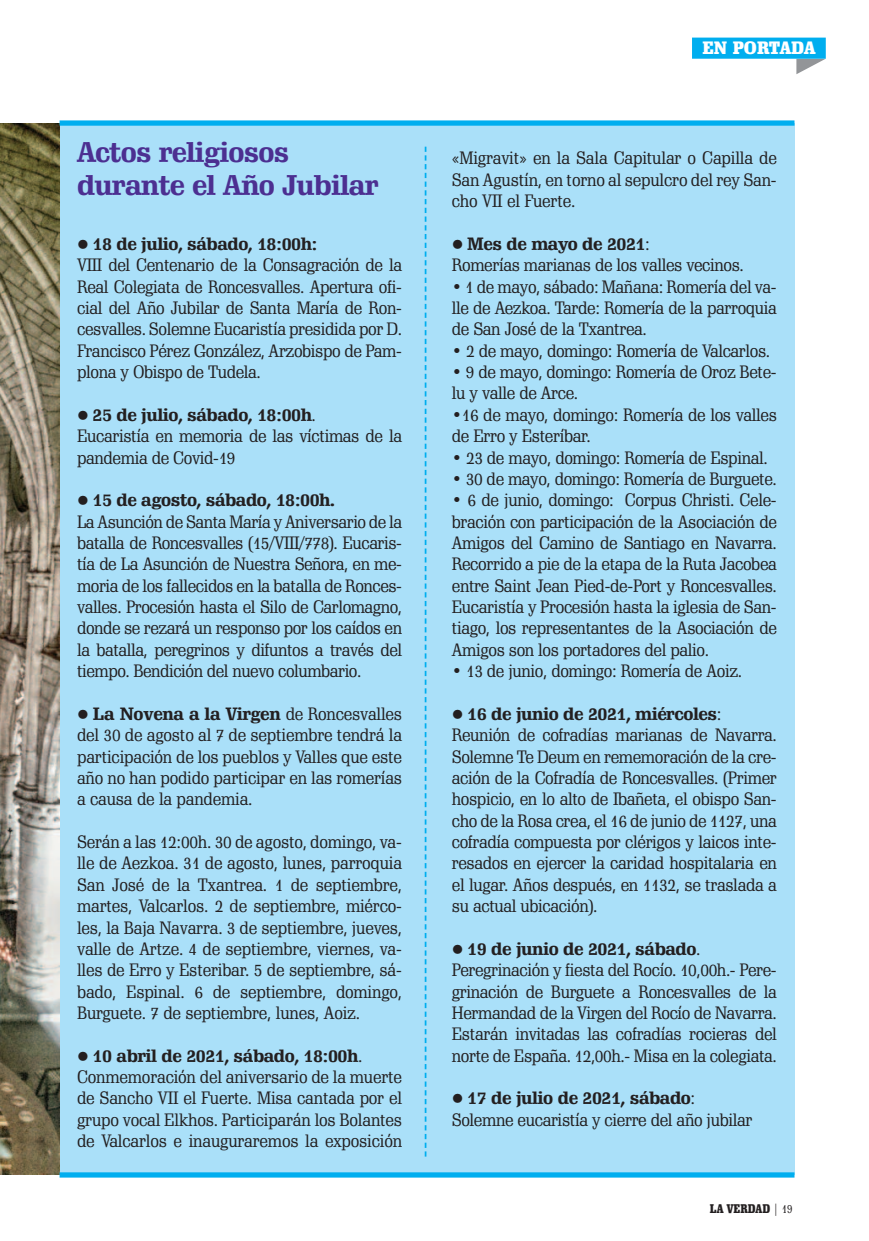
<style>
.page{position:relative;width:869px;height:1241px;background:#fff}
.page>*{position:absolute;margin:0;border:0;box-sizing:border-box;transform-origin:0 0}
.t1{font:700 28px/33.6px "Schadow BT";letter-spacing:-.03em;color:#4c2f91}
.t2{font:17.5px/21.3px "Schadow BT";letter-spacing:-.025em;color:#231f20}
.t3{font:900 17.5px "Schadow BT";color:#fff}
.t4{font:900 12.25px "Schadow BT";color:#231f20;scale:.85 1}
.s1{font-weight:700}
.s2{font-weight:400}
</style>
<div class="page">
<svg style="left:796px;top:59px;width:29px;height:15px"></svg>
<div style="left:691px;top:38px;width:134px;height:21px;background:#00aeef"></div>
<div style="left:60px;top:123px;width:734px;height:1051px;background:#aae0f9"></div>
<img style="left:0;top:123px;width:60px;height:1051px">
<div style="left:60px;top:120px;width:734px;height:6px;background:#00aeef"></div>
<div style="left:60px;top:1172px;width:734px;height:5px;background:#00aeef"></div>
<svg style="left:424px;top:147px;width:2px;height:1009px"></svg>
<h1 class="t1" style="left:77px;top:135px;width:303px">Actos religiosos durante el Año Jubilar</h1>
<p class="t2" style="left:77px;top:233px;width:326px">● <span class="s1">18 de julio, sábado, 18:00h:<br></span>VIII del Centenario de la Consagración de la Real Colegiata de Roncesvalles. Apertura ofi&shy;cial del Año Jubilar de Santa María de Ron&shy;cesvalles. Solemne Eucaristía presidida por D.<br>Francisco Pérez González, Arzobispo de Pam&shy;plona y Obispo de Tudela.</p>
<p class="t2" style="left:77px;top:404px;width:326px">● <span class="s1">25 de julio, sábado, 18:00h</span>.<br>Eucaristía en memoria de las víctimas de la pandemia de Covid-19</p>
<p class="t2" style="left:77px;top:489px;width:326px">● <span class="s1">15 de agosto, sábado, 18:00h.<br></span>La Asunción de Santa María y Aniversario de la batalla de Roncesvalles (15/VIII/778). Eucaris&shy;tía de La Asunción de Nuestra Señora, en me&shy;moria de los fallecidos en la batalla de Ronces&shy;valles. Procesión hasta el Silo de Carlomagno, donde se rezará un responso por los caídos en la batalla, peregrinos y difuntos a través del tiempo. Bendición del nuevo columbario.</p>
<p class="t2" style="left:77px;top:703px;width:326px;text-align:justify">● <span class="s1">La Novena a la Virgen</span> de Roncesvalles del 30 de agosto al 7 de septiembre tendrá la participación de los pueblos y Valles que este año no han podido participar en las romerías a causa de la pandemia.</p>
<p class="t2" style="left:77px;top:831px;width:326px;text-align:justify">Serán a las 12:00h. 30 de agosto, domingo, va&shy;lle de Aezkoa. 31 de agosto, lunes, parroquia San José de la Txantrea. 1 de septiembre, martes, Valcarlos. 2 de septiembre, miérco&shy;les, la Baja Navarra. 3 de septiembre, jueves, valle de Artze. 4 de septiembre, viernes, va&shy;lles de Erro y Esteribar. 5 de septiembre, sá&shy;bado, Espinal. 6 de septiembre, domingo, Burguete. 7 de septiembre, lunes, Aoiz.</p>
<p class="t2" style="left:77px;top:1044px;width:326px">● <span class="s1">10 abril de 2021, sábado, 18:00h</span>.<br>Conmemoración del aniversario de la muerte de Sancho VII el Fuerte. Misa cantada por el grupo vocal Elkhos. Participarán los Bolantes de Valcarlos e inauguraremos la exposición</p>
<p class="t3" style="left:702px;top:38px;width:115px">EN PORTADA</p>
<p class="t2" style="left:451px;top:148px;width:326px;text-align:justify">«Migravit» en la Sala Capitular o Capilla de San Agustín, en torno al sepulcro del rey San&shy;cho VII el Fuerte.</p>
<p class="t2" style="left:451px;top:233px;width:293px">● <span class="s1">Mes de mayo de 2021</span>:<br>Romerías marianas de los valles vecinos.</p>
<p class="t2" style="left:451px;top:276px;width:326px;text-align:justify">• 1 de mayo, sábado: Mañana: Romería del va&shy;lle de Aezkoa. Tarde: Romería de la parroquia de San José de la Txantrea.</p>
<p class="t2" style="left:451px;top:340px;width:320px">• 2 de mayo, domingo: Romería de Valcarlos.</p>
<p class="t2" style="left:451px;top:361px;width:326px">• 9 de mayo, domingo: Romería de Oroz Bete&shy;lu y valle de Arce.</p>
<p class="t2" style="left:451px;top:404px;width:326px">•16 de mayo, domingo: Romería de los valles de Erro y Esteríbar.</p>
<p class="t2" style="left:451px;top:446px;width:317px">• 23 de mayo, domingo: Romería de Espinal.</p>
<p class="t2" style="left:451px;top:468px;width:326px">• 30 de mayo, domingo: Romería de Burguete.</p>
<p class="t2" style="left:451px;top:489px;width:326px;text-align:justify">• 6 de junio, domingo: Corpus Christi. Cele&shy;bración con participación de la Asociación de Amigos del Camino de Santiago en Navarra.<br>Recorrido a pie de la etapa de la Ruta Jacobea entre Saint Jean Pied-de-Port y Roncesvalles.<br>Eucaristía y Procesión hasta la iglesia de San&shy;tiago, los representantes de la Asociación de Amigos son los portadores del palio.</p>
<p class="t2" style="left:451px;top:660px;width:291px">• 13 de junio, domingo: Romería de Aoiz.</p>
<p class="t2" style="left:451px;top:703px;width:326px">● <span class="s1">16 de junio de 2021, miércoles</span>:<br>Reunión de cofradías marianas de Navarra.<br>Solemne Te Deum en rememoración de la cre&shy;ación de la Cofradía de Roncesvalles. (Primer hospicio, en lo alto de Ibañeta, el obispo San&shy;cho de la Rosa crea, el 16 de junio de 1127, una cofradía compuesta por clérigos y laicos inte&shy;resados en ejercer la caridad hospitalaria en el lugar. Años después, en 1132, se traslada a su actual ubicación).</p>
<p class="t2" style="left:451px;top:938px;width:326px">● <span class="s1">19 de junio de 2021, sábado</span>.<br>Peregrinación y fiesta del Rocío. 10,00h.- Pere&shy;grinación de Burguete a Roncesvalles de la Hermandad de la Virgen del Rocío de Navarra.<br>Estarán invitadas las cofradías rocieras del norte de España. 12,00h.- Misa en la colegiata.</p>
<p class="t2" style="left:451px;top:1087px;width:302px">● <span class="s1">17 de julio de 2021, sábado</span>:<br>Solemne eucaristía y cierre del año jubilar</p>
<p class="t4" style="left:709px;top:1201px;width:99px">LA VERDAD <span class="s2">| 19</span></p>
</div>
